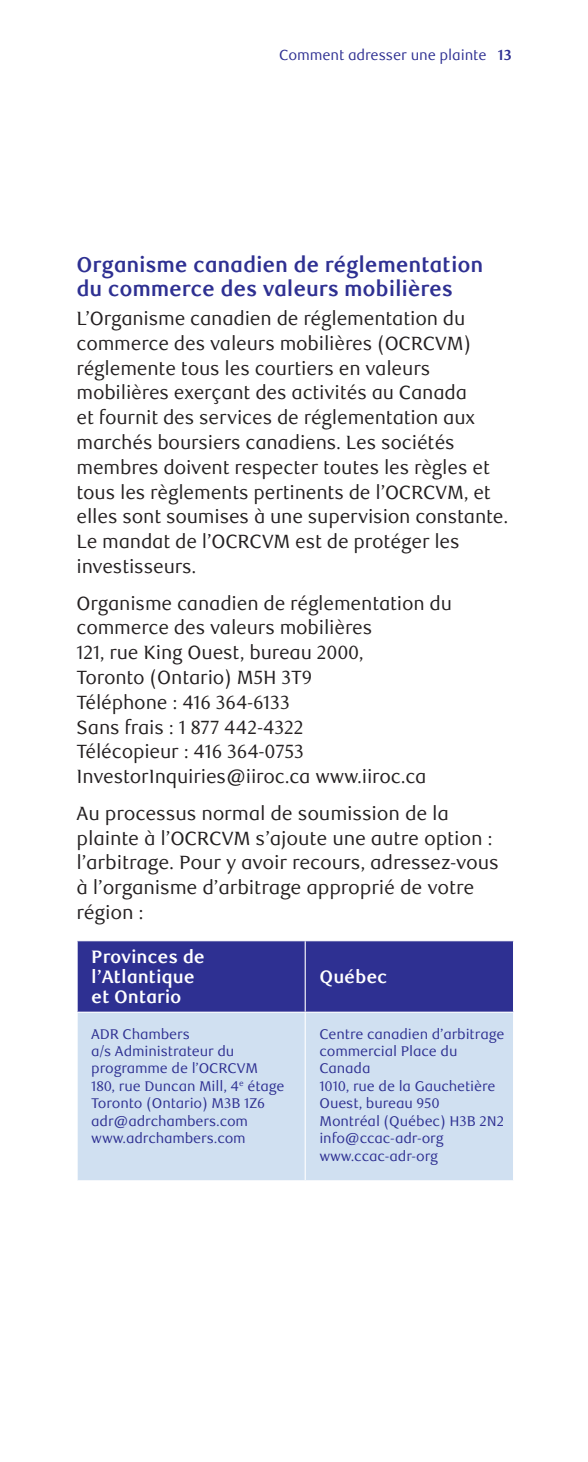
<style>
.page{position:relative;width:588px;height:1462px;background:#fff}
.page>*{position:absolute;margin:0;border:0;box-sizing:border-box;transform-origin:0 0}
.t1{font:700 21.38px/24.8px "RBC Text";letter-spacing:-.01em;color:#2e3092}
.t2{font:19.12px/24.8px "RBC Text";letter-spacing:-.01em;color:#231f20}
.t3{font:700 18px/20.2px "RBC Text";letter-spacing:-.01em;color:#fff}
.t4{font:14.62px "RBC Text";letter-spacing:-.01em;color:#2e3092}
.t5{font:13.95px/17.6px "RBC Text";letter-spacing:-.01em;color:#2e3092}
.s1{font-weight:700}
</style>
<div class="page">
<div style="left:78px;top:941px;width:434px;height:70px;background:#2e3092"></div>
<div style="left:78px;top:1012px;width:434px;height:168px;background:#d0e0f1"></div>
<hr style="left:304px;top:941px;width:1px;height:70px;background:#fff">
<hr style="left:304px;top:1012px;width:1px;height:168px;background:#fff">
<p class="t4" style="left:279px;top:49px;width:234px">Comment adresser une plainte <span class="s1">13</span></p>
<p class="t1" style="left:76px;top:254px;width:408px">Organisme canadien de réglementation du commerce des valeurs mobilières</p>
<p class="t2" style="left:76px;top:308px;width:433px">L’Organisme canadien de réglementation du commerce des valeurs mobilières (OCRCVM) réglemente tous les courtiers en valeurs mobilières exerçant des activités au Canada<br>et fournit des services de réglementation aux marchés boursiers canadiens. Les sociétés membres doivent respecter toutes les règles et tous les règlements pertinents de l’OCRCVM, et elles sont soumises à une supervision constante.<br>Le mandat de l’OCRCVM est de protéger les investisseurs.</p>
<p class="t2" style="left:76px;top:592px;width:377px">Organisme canadien de réglementation du commerce des valeurs mobilières<br>121, rue King Ouest, bureau 2000,<br>Toronto (Ontario) M5H 3T9<br>Téléphone : 416 364-6133<br>Sans frais : 1 877 442-4322<br>Télécopieur : 416 364-0753<br>InvestorInquiries@iiroc.ca www.iiroc.ca</p>
<p class="t2" style="left:76px;top:802px;width:423px">Au processus normal de soumission de la plainte à l’OCRCVM s’ajoute une autre option : l’arbitrage. Pour y avoir recours, adressez-vous à l’organisme d’arbitrage approprié de votre région :</p>
<p class="t3" style="left:91px;top:948px;width:115px">Provinces de l’Atlantique et Ontario</p>
<p class="t3" style="left:319px;top:968px;width:69px">Québec</p>
<p class="t5" style="left:91px;top:1026px;width:195px">ADR Chambers<br>a/s Administrateur du programme de l’OCRCVM<br>180, rue Duncan Mill, 4<sup>e</sup> étage<br>Toronto (Ontario) M3B 1Z6 adr@adrchambers.com www.adrchambers.com</p>
<p class="t5" style="left:319px;top:1026px;width:186px">Centre canadien d’arbitrage commercial Place du<br>Canada<br>1010, rue de la Gauchetière<br>Ouest, bureau 950<br>Montréal (Québec) H3B 2N2 info@ccac-adr-org www.ccac-adr-org</p>
</div>
